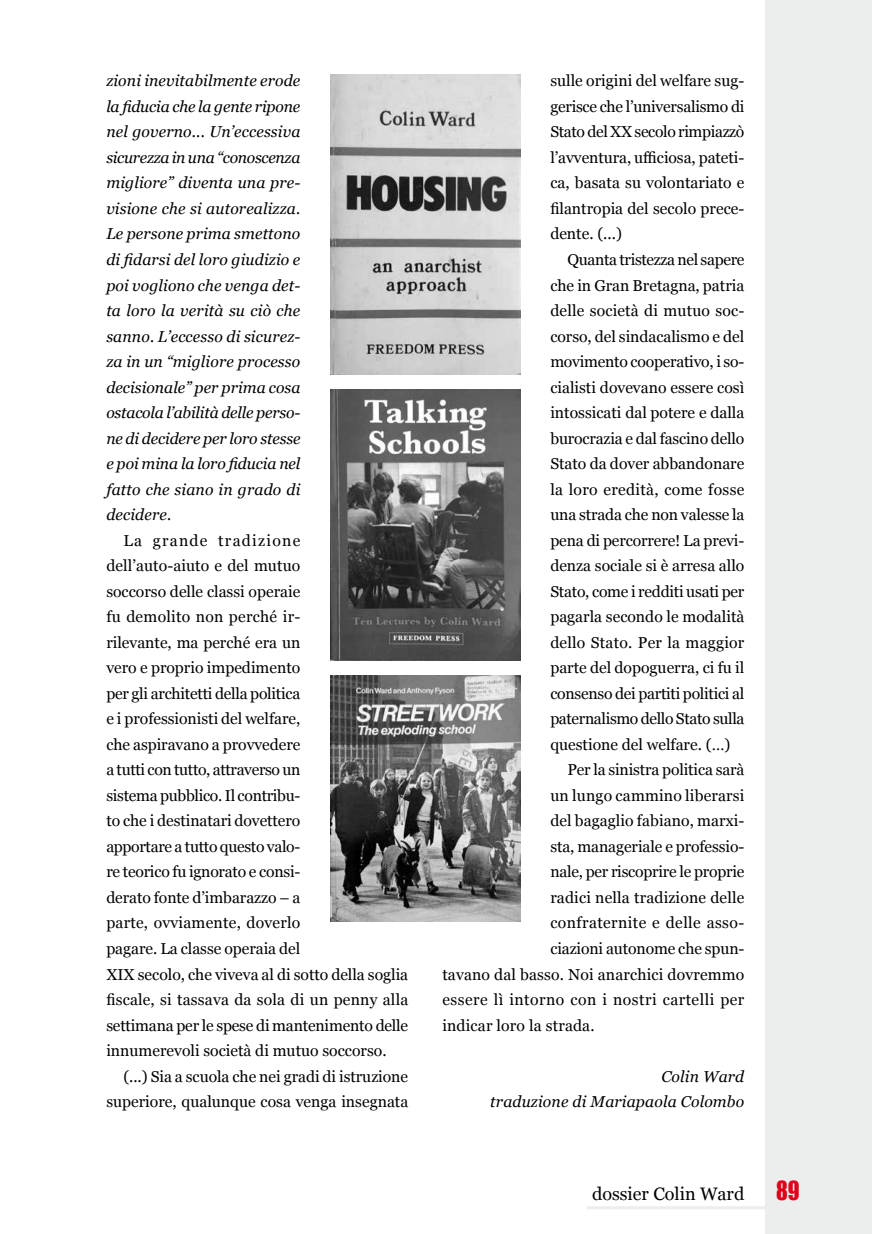
<style>
.page{position:relative;width:872px;height:1234px;background:#fff}
.page>*{position:absolute;margin:0;border:0;box-sizing:border-box;transform-origin:0 0}
.t1{font:24.15px "Impact";color:#e2001a;scale:.9 1}
.t2{font:18px "Georgia";color:#000}
.t3{font:15.75px/25.5px "Georgia";color:#000}
.t4{font:italic 15.75px/25.5px "Georgia";letter-spacing:.01em;color:#000;text-align:justify}
.t5{font:15.75px "Georgia";letter-spacing:-.02em;color:#000}
.t6{font:15.75px "Georgia";letter-spacing:.03em;color:#000}
.t7{font:15.75px "Georgia";letter-spacing:.025em;color:#000}
.t8{font:15.75px "Georgia";letter-spacing:.02em;color:#000}
</style>
<div class="page">
<div style="left:765px;top:0;width:107px;height:1233px;background:#eceded"></div>
<img style="left:330px;top:675px;width:190px;height:245px">
<img style="left:330px;top:74px;width:190px;height:300px">
<img style="left:330px;top:389px;width:190px;height:271px">
<hr style="left:587px;top:1205px;width:285px;height:3px;background:#eceded">
<p class="t4" style="left:106px;top:67px;width:196px">zioni inevitabilmente erode la fiducia che la gente ripone nel governo... Un’eccessiva sicurezza in una “conoscenza migliore” diventa una pre&shy;visione che si autorealizza.<br>Le persone prima smettono di fidarsi del loro giudizio e poi vogliono che venga det&shy;ta loro la verità su ciò che sanno. L’eccesso di sicurez&shy;za in un “migliore processo decisionale” per prima cosa ostacola l’abilità delle perso&shy;ne di decidere per loro stesse e poi mina la loro fiducia nel fatto che siano in grado di decidere.</p>
<p class="t3" style="left:106px;top:526px;width:303px;text-indent:17px">La grande tradizione<br>dell’auto-aiuto e del mutuo<br>soccorso delle classi operaie<br>fu demolito non perché ir-<br>rilevante, ma perché era un<br>vero e proprio impedimento<br>per gli architetti della politica<br>e i professionisti del welfare,<br>che aspiravano a provvedere<br>a tutti con tutto, attraverso un<br>sistema pubblico. Il contribu-<br>to che i destinatari dovettero<br>apportare a tutto questo valo-<br>re teorico fu ignorato e consi-<br>derato fonte d’imbarazzo – a<br>parte, ovviamente, doverlo<br>pagare. La classe operaia del<br>XIX secolo, che viveva al di sotto della soglia fiscale, si tassava da sola di un penny alla settimana per le spese di mantenimento delle innumerevoli società di mutuo soccorso.</p>
<p class="t3" style="left:106px;top:1062px;width:303px;text-align:right">(...) Sia a scuola che nei gradi di istruzione superiore, qualunque cosa venga insegnata</p>
<p class="t3" style="left:550px;top:67px;width:196px;text-align:justify">sulle origini del welfare sug&shy;gerisce che l’universalismo di Stato del XX secolo rimpiazzò l’avventura, ufficiosa, pateti&shy;ca, basata su volontariato e filantropia del secolo prece&shy;dente. (...)</p>
<p class="t5" style="left:567px;top:248px;width:178px">Quanta tristezza nel sapere</p>
<p class="t3" style="left:550px;top:271px;width:195px">che in Gran Bretagna, patria</p>
<p class="t3" style="left:550px;top:297px;width:195px">delle società di mutuo soc-</p>
<p class="t3" style="left:550px;top:322px;width:195px">corso, del sindacalismo e del</p>
<p class="t3" style="left:550px;top:348px;width:195px">movimento cooperativo, i so-</p>
<p class="t3" style="left:550px;top:373px;width:195px">cialisti dovevano essere così</p>
<p class="t3" style="left:550px;top:399px;width:195px">intossicati dal potere e dalla</p>
<p class="t3" style="left:550px;top:424px;width:196px">burocrazia e dal fascino dello</p>
<p class="t3" style="left:550px;top:450px;width:195px">Stato da dover abbandonare</p>
<p class="t8" style="left:550px;top:477px;width:196px">la loro eredità, come fosse</p>
<p class="t3" style="left:550px;top:501px;width:196px">una strada che non valesse la</p>
<p class="t3" style="left:550px;top:526px;width:195px">pena di percorrere! La previ-</p>
<p class="t3" style="left:550px;top:552px;width:195px">denza sociale si è arresa allo</p>
<p class="t3" style="left:550px;top:577px;width:195px">Stato, come i redditi usati per</p>
<p class="t3" style="left:550px;top:603px;width:195px">pagarla secondo le modalità</p>
<p class="t3" style="left:550px;top:628px;width:196px">dello Stato. Per la maggior</p>
<p class="t3" style="left:550px;top:654px;width:195px">parte del dopoguerra, ci fu il</p>
<p class="t3" style="left:550px;top:679px;width:195px">consenso dei partiti politici al</p>
<p class="t5" style="left:550px;top:707px;width:196px">paternalismo dello Stato sulla</p>
<p class="t3" style="left:550px;top:730px;width:181px">questione del welfare. (…)</p>
<p class="t3" style="left:567px;top:756px;width:179px">Per la sinistra politica sarà</p>
<p class="t3" style="left:550px;top:781px;width:195px">un lungo cammino liberarsi</p>
<p class="t3" style="left:550px;top:807px;width:195px">del bagaglio fabiano, marxi-</p>
<p class="t3" style="left:550px;top:832px;width:195px">sta, manageriale e professio-</p>
<p class="t3" style="left:550px;top:858px;width:195px">nale, per riscoprire le proprie</p>
<p class="t3" style="left:550px;top:883px;width:195px">radici nella tradizione delle</p>
<p class="t7" style="left:550px;top:911px;width:195px">confraternite e delle asso-</p>
<p class="t3" style="left:550px;top:934px;width:195px">ciazioni autonome che spun-</p>
<p class="t3" style="left:442px;top:960px;width:303px">tavano dal basso. Noi anarchici dovremmo</p>
<p class="t6" style="left:442px;top:987px;width:303px">essere lì intorno con i nostri cartelli per</p>
<p class="t3" style="left:442px;top:1011px;width:154px">indicar loro la strada.</p>
<p class="t4" style="left:490px;top:1062px;width:255px;text-align:right">Colin Ward<br>traduzione di Mariapaola Colombo</p>
<p class="t2" style="left:592px;top:1180px;width:154px">dossier Colin Ward</p>
<h1 class="t1" style="left:776px;top:1171px;width:28px">89</h1>
</div>
